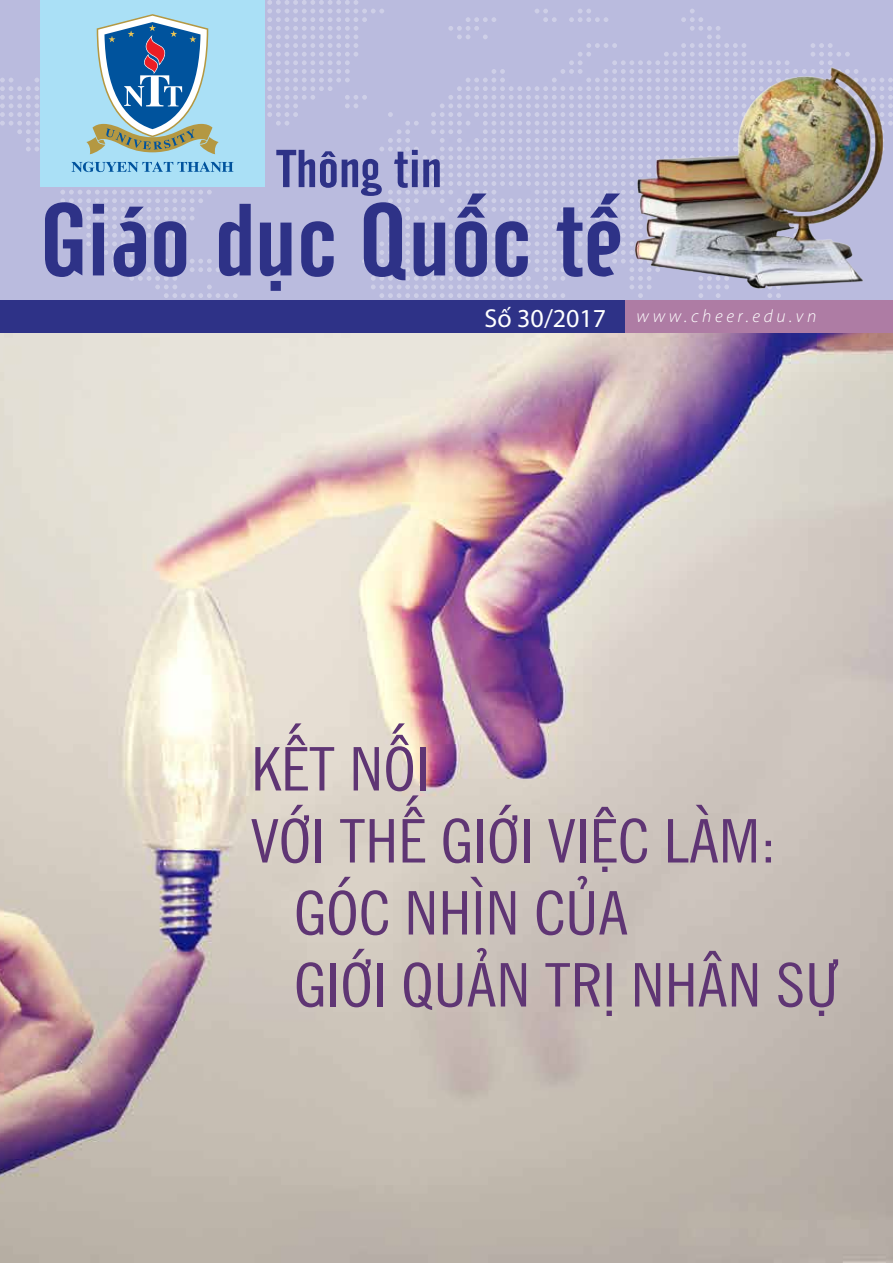
<style>
.page{position:relative;width:893px;height:1263px;background:#fff}
.page>*{position:absolute;margin:0;border:0;box-sizing:border-box;transform-origin:0 0}
.t1{font:101.4px "UTM Cafeta";color:#2e3287;scale:1.12 1}
.t2{font:60px "UVN Tin Tuc Hep";color:#5f3574;scale:1.12 1}
.t3{font:52.8px "UTM Cafeta";color:#2e3287;scale:1.12 1}
.t4{font:italic 300 18px "Myriad Pro";letter-spacing:.2em;color:#fff}
.s1{font-weight:400;font-style:normal;font-size:25.95px}
</style>
<div class="page">
<img style="left:0;top:333px;width:893px;height:930px">
<hr style="left:0;top:0;width:1px;height:301px;background:#babbde">
<div style="left:624px;top:301px;width:269px;height:32px;background:#ae7ca4"></div>
<div style="left:0;top:301px;width:624px;height:32px;background:#2e3287"></div>
<svg style="left:0;top:0;width:893px;height:298px;background:#b1b8d1"></svg>
<p class="t3" style="left:277px;top:132px;width:149px">Thông tin</p>
<h1 class="t1" style="left:40px;top:170px;width:524px">Giáo dục Quốc tế</h1>
<p class="t4" style="left:485px;top:306px;width:333px"><span class="s1">Số 30/2017</span> www.cheer.edu.vn</p>
<p class="t2" style="left:251px;top:722px;width:161px">KẾT NỐI</p>
<p class="t2" style="left:251px;top:794px;width:470px">VỚI THẾ GIỚI VIỆC LÀM:</p>
<p class="t2" style="left:294px;top:866px;width:300px">GÓC NHÌN CỦA</p>
<p class="t2" style="left:294px;top:938px;width:488px">GIỚI QUẢN TRỊ NHÂN SỰ</p>
</div>
